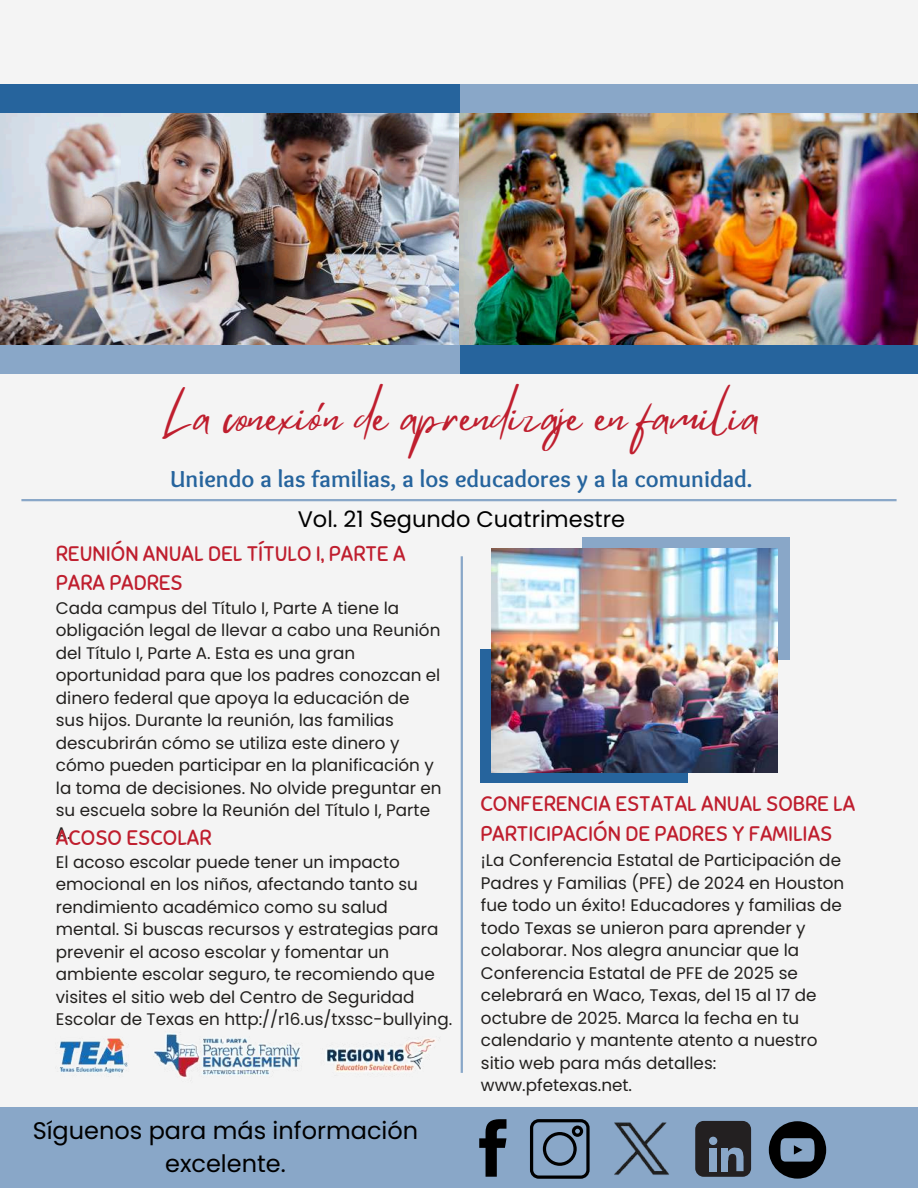
<style>
.page{position:relative;width:918px;height:1188px;background:#f4f4f4}
.page>*{position:absolute;margin:0;border:0;box-sizing:border-box;transform-origin:0 0}
.t1{font:45.3px "Mistrully";color:#bf1e2e}
.t2{font:700 24px "Sukar";color:#26649d}
.t3{font:24px/32.7px "Poppins";color:#000;text-align:center}
.t4{font:22.5px "Poppins";color:#000}
.t5{font:21px/29.2px "Sniglet";color:#bf1e2e}
.t6{font:16.8px/22.5px "Poppins";color:#22201e}
</style>
<div class="page">
<img style="left:459px;top:112px;width:459px;height:234px">
<img style="left:0;top:112px;width:459px;height:233px">
<div style="left:458px;top:84px;width:460px;height:28px;background:#89a7c8"></div>
<div style="left:458px;top:346px;width:460px;height:28px;background:#26649d"></div>
<div style="left:0;top:345px;width:460px;height:29px;background:#89a7c8"></div>
<div style="left:0;top:84px;width:460px;height:28px;background:#26649d"></div>
<div style="left:582px;top:537px;width:208px;height:123px;background:#89a7c8"></div>
<div style="left:480px;top:649px;width:208px;height:134px;background:#26649d"></div>
<img style="left:492px;top:548px;width:286px;height:224px">
<hr style="left:21px;top:499px;width:876px;height:2px;background:#89a7c8">
<hr style="left:461px;top:556px;width:2px;height:517px;background:#89a7c8">
<div style="left:0;top:1107px;width:918px;height:81px;background:#89a7c8"></div>
<svg style="left:479px;top:1119px;width:27px;height:57px"></svg>
<svg style="left:530px;top:1119px;width:60px;height:60px"></svg>
<img style="left:614px;top:1122px;width:55px;height:53px">
<div style="left:695px;top:1121px;width:56px;height:56px;background:#232021;border-radius:8px"></div>
<svg style="left:709px;top:1137px;width:8px;height:8px"></svg>
<div style="left:710px;top:1148px;width:7px;height:23px;background:#89a7c8"></div>
<div style="left:721px;top:1148px;width:7px;height:23px;background:#89a7c8"></div>
<svg style="left:728px;top:1147px;width:16px;height:24px"></svg>
<svg style="left:769px;top:1121px;width:57px;height:58px"></svg>
<img style="left:59px;top:1033px;width:376px;height:45px">
<h1 class="t1" style="left:164px;top:380px;width:597px">La conexión de aprendizaje en familia</h1>
<h2 class="t2" style="left:170px;top:465px;width:584px">Uniendo a las familias, a los educadores y a la comunidad.</h2>
<h3 class="t4" style="left:298px;top:504px;width:329px">Vol. 21 Segundo Cuatrimestre</h3>
<p class="t5" style="left:56px;top:539px;width:351px">REUNIÓN ANUAL DEL TÍTULO I, PARTE A<br>PARA PADRES</p>
<p class="t6" style="left:56px;top:596px;width:387px">Cada campus del Título I, Parte A tiene la obligación legal de llevar a cabo una Reunión del Título I, Parte A. Esta es una gran oportunidad para que los padres conozcan el dinero federal que apoya la educación de sus hijos. Durante la reunión, las familias descubrirán cómo se utiliza este dinero y cómo pueden participar en la planificación y la toma de decisiones. No olvide preguntar en su escuela sobre la Reunión del Título I, Parte A.</p>
<p class="t5" style="left:56px;top:823px;width:157px">ACOSO ESCOLAR</p>
<p class="t6" style="left:56px;top:851px;width:398px">El acoso escolar puede tener un impacto emocional en los niños, afectando tanto su rendimiento académico como su salud mental. Si buscas recursos y estrategias para prevenir el acoso escolar y fomentar un ambiente escolar seguro, te recomiendo que visites el sitio web del Centro de Seguridad Escolar de Texas en http://r16.us/txssc-bullying.</p>
<h2 class="t3" style="left:33px;top:1115px;width:387px">Síguenos para más información excelente.</h2>
<p class="t5" style="left:480px;top:790px;width:377px">CONFERENCIA ESTATAL ANUAL SOBRE LA<br>PARTICIPACIÓN DE PADRES Y FAMILIAS</p>
<p class="t6" style="left:481px;top:849px;width:365px">¡La Conferencia Estatal de Participación de Padres y Familias (PFE) de 2024 en Houston fue todo un éxito! Educadores y familias de todo Texas se unieron para aprender y colaborar. Nos alegra anunciar que la Conferencia Estatal de PFE de 2025 se celebrará en Waco, Texas, del 15 al 17 de octubre de 2025. Marca la fecha en tu calendario y mantente atento a nuestro sitio web para más detalles: www.pfetexas.net.</p>
</div>
